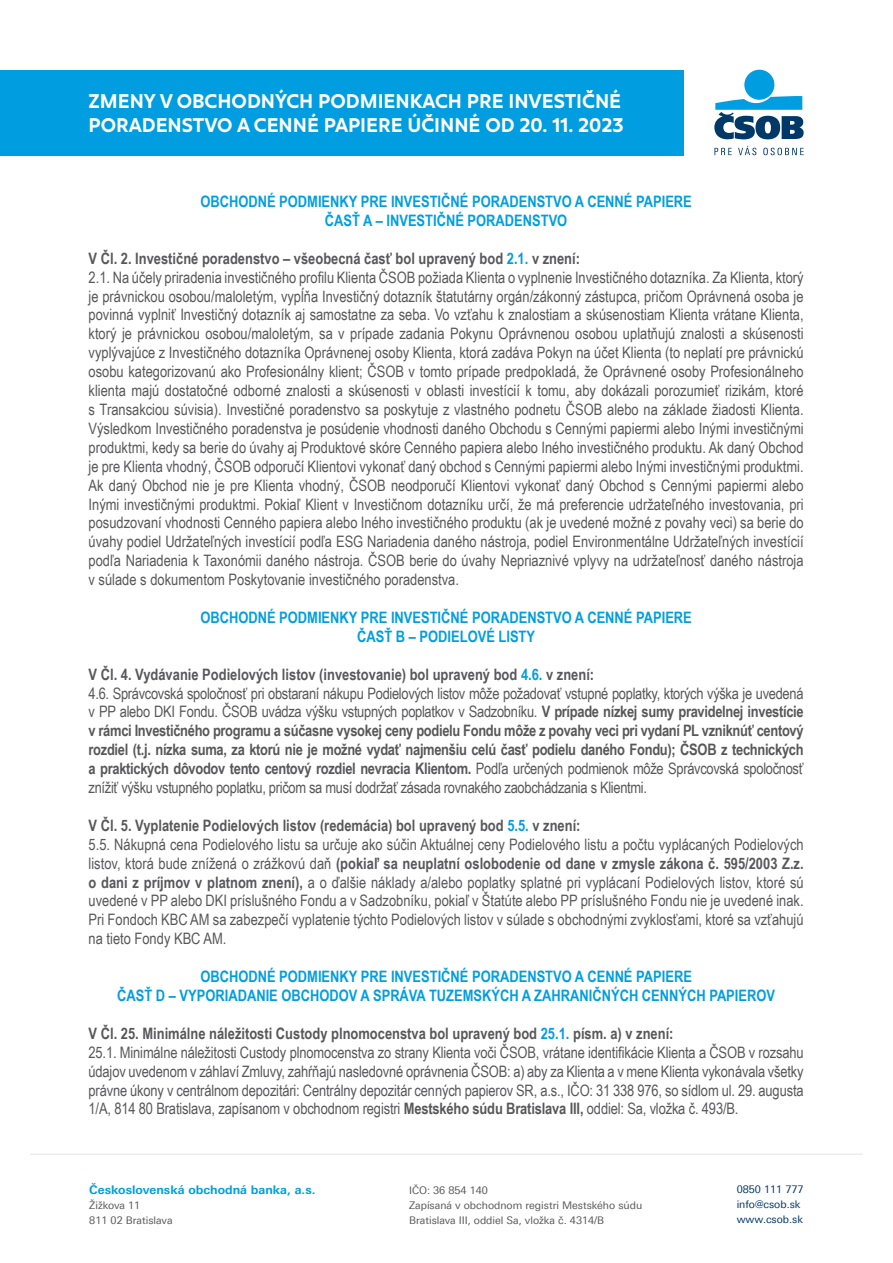
<style>
.page{position:relative;width:893px;height:1263px;background:#fff}
.page>*{position:absolute;margin:0;border:0;box-sizing:border-box;transform-origin:0 0}
.t1{font:700 19.5px/23.4px "Juli Sans";color:#fff}
.t2{font:15.75px/18.9px "Arial Narrow";color:#58585a}
.t3{font:700 15.75px/18.9px "Arial Narrow";letter-spacing:-.02em;color:#58585a}
.t4{font:700 15.75px/18.9px "Arial Narrow";color:#009ee0;text-align:center}
.t5{font:700 12px "Linotype Univers 630";color:#009ee0}
.t6{font:10.5px/15px "Linotype Univers 430";color:#58585a}
.t7{font:10.5px/15px "Linotype Univers 430";color:#003867}
.s1{font-weight:700}
.s2{font-weight:700;color:#009ee0}
.s3{color:#009ee0}
.s4{font-weight:400}
</style>
<div class="page">
<hr style="left:30px;top:1154px;width:833px;height:1px;background:#e3e4e4">
<div style="left:744px;top:70px;width:30px;height:30px;background:#009ee0;border-radius:50%"></div>
<svg style="left:714px;top:96px;width:90px;height:43px"></svg>
<svg style="left:714px;top:146px;width:90px;height:9px"></svg>
<div style="left:0;top:70px;width:684px;height:85px;background:#009ee0"></div>
<p class="t1" style="left:89px;top:87px;width:537px">ZMENY V OBCHODNÝCH PODMIENKACH PRE INVESTIČNÉ<br>PORADENSTVO A CENNÉ PAPIERE ÚČINNÉ OD 20. 11. 2023</p>
<p class="t4" style="left:200px;top:191px;width:493px">OBCHODNÉ PODMIENKY PRE INVESTIČNÉ PORADENSTVO A CENNÉ PAPIERE<br>ČASŤ A – INVESTIČNÉ PORADENSTVO</p>
<p class="t2" style="left:89px;top:248px;width:717px"><span class="s1">V Čl. 2. Investičné poradenstvo – všeobecná časť bol upravený bod</span> <span class="s2">2.1.</span> <span class="s1">v znení:<br></span>2.1. Na účely priradenia investičného profilu Klienta ČSOB požiada Klienta o vyplnenie Investičného dotazníka. Za Klienta, ktorý je právnickou osobou/maloletým, vypĺňa Investičný dotazník štatutárny orgán/zákonný zástupca, pričom Oprávnená osoba je povinná vyplniť Investičný dotazník aj samostatne za seba. Vo vzťahu k znalostiam a skúsenostiam Klienta vrátane Klienta, ktorý je právnickou osobou/maloletým, sa v prípade zadania Pokynu Oprávnenou osobou uplatňujú znalosti a skúsenosti vyplývajúce z Investičného dotazníka Oprávnenej osoby Klienta, ktorá zadáva Pokyn na účet Klienta (to neplatí pre právnickú osobu kategorizovanú ako Profesionálny klient; ČSOB v tomto prípade predpokladá, že Oprávnené osoby Profesionálneho klienta majú dostatočné odborné znalosti a skúsenosti v oblasti investícií k tomu, aby dokázali porozumieť rizikám, ktoré s Transakciou súvisia). Investičné poradenstvo sa poskytuje z vlastného podnetu ČSOB alebo na základe žiadosti Klienta.<br>Výsledkom Investičného poradenstva je posúdenie vhodnosti daného Obchodu s Cennými papiermi alebo Inými investičnými produktmi, kedy sa berie do úvahy aj Produktové skóre Cenného papiera alebo Iného investičného produktu. Ak daný Obchod je pre Klienta vhodný, ČSOB odporučí Klientovi vykonať daný obchod s Cennými papiermi alebo Inými investičnými produktmi.<br>Ak daný Obchod nie je pre Klienta vhodný, ČSOB neodporučí Klientovi vykonať daný Obchod s Cennými papiermi alebo Inými investičnými produktmi. Pokiaľ Klient v Investičnom dotazníku určí, že má preferencie udržateľného investovania, pri posudzovaní vhodnosti Cenného papiera alebo Iného investičného produktu (ak je uvedené možné z povahy veci) sa berie do úvahy podiel Udržateľných investícií podľa ESG Nariadenia daného nástroja, podiel Environmentálne Udržateľných investícií podľa Nariadenia k Taxonómii daného nástroja. ČSOB berie do úvahy Nepriaznivé vplyvy na udržateľnosť daného nástroja v súlade s dokumentom Poskytovanie investičného poradenstva.</p>
<p class="t4" style="left:200px;top:607px;width:493px">OBCHODNÉ PODMIENKY PRE INVESTIČNÉ PORADENSTVO A CENNÉ PAPIERE<br>ČASŤ B – PODIELOVÉ LISTY</p>
<p class="t3" style="left:89px;top:664px;width:717px">V Čl. 4. Vydávanie Podielových listov (investovanie) bol upravený bod <span class="s3">4.6.</span> v znení:<br><span class="s4">4.6. Správcovská spoločnosť pri obstaraní nákupu Podielových listov môže požadovať vstupné poplatky, ktorých výška je uvedená v PP alebo DKI Fondu. ČSOB uvádza výšku vstupných poplatkov v Sadzobníku.</span> V prípade nízkej sumy pravidelnej investície v rámci Investičného programu a súčasne vysokej ceny podielu Fondu môže z povahy veci pri vydaní PL vzniknúť centový rozdiel (t.j. nízka suma, za ktorú nie je možné vydať najmenšiu celú časť podielu daného Fondu); ČSOB z technických a praktických dôvodov tento centový rozdiel nevracia Klientom. <span class="s4">Podľa určených podmienok môže Správcovská spoločnosť znížiť výšku vstupného poplatku, pričom sa musí dodržať zásada rovnakého zaobchádzania s Klientmi.</span></p>
<p class="t2" style="left:89px;top:815px;width:717px"><span class="s1">V Čl. 5. Vyplatenie Podielových listov (redemácia) bol upravený bod</span> <span class="s2">5.5.</span> <span class="s1">v znení:<br></span>5.5. Nákupná cena Podielového listu sa určuje ako súčin Aktuálnej ceny Podielového listu a počtu vyplácaných Podielových listov, ktorá bude znížená o zrážkovú daň <span class="s1">(pokiaľ sa neuplatní oslobodenie od dane v zmysle zákona č. 595/2003 Z.z. o dani z príjmov v platnom znení),</span> a o ďalšie náklady a/alebo poplatky splatné pri vyplácaní Podielových listov, ktoré sú uvedené v PP alebo DKI príslušného Fondu a v Sadzobníku, pokiaľ v Štatúte alebo PP príslušného Fondu nie je uvedené inak.<br>Pri Fondoch KBC AM sa zabezpečí vyplatenie týchto Podielových listov v súlade s obchodnými zvyklosťami, ktoré sa vzťahujú na tieto Fondy KBC AM.</p>
<p class="t4" style="left:117px;top:966px;width:659px">OBCHODNÉ PODMIENKY PRE INVESTIČNÉ PORADENSTVO A CENNÉ PAPIERE<br>ČASŤ D – VYPORIADANIE OBCHODOV A SPRÁVA TUZEMSKÝCH A ZAHRANIČNÝCH CENNÝCH PAPIEROV</p>
<p class="t2" style="left:89px;top:1023px;width:717px"><span class="s1">V Čl. 25. Minimálne náležitosti Custody plnomocenstva bol upravený bod</span> <span class="s2">25.1.</span> <span class="s1">písm. a) v znení:<br></span>25.1. Minimálne náležitosti Custody plnomocenstva zo strany Klienta voči ČSOB, vrátane identifikácie Klienta a ČSOB v rozsahu údajov uvedenom v záhlaví Zmluvy, zahŕňajú nasledovné oprávnenia ČSOB: a) aby za Klienta a v mene Klienta vykonávala všetky právne úkony v centrálnom depozitári: Centrálny depozitár cenných papierov SR, a.s., IČO: 31 338 976, so sídlom ul. 29. augusta 1/A, 814 80 Bratislava, zapísanom v obchodnom registri <span class="s1">Mestského súdu Bratislava III,</span> oddiel: Sa, vložka č. 493/B.</p>
<p class="t5" style="left:89px;top:1182px;width:228px">Československá obchodná banka, a.s.</p>
<p class="t6" style="left:89px;top:1197px;width:85px">Žižkova 11<br>811 02 Bratislava</p>
<p class="t6" style="left:409px;top:1182px;width:235px">IČO: 36 854 140<br>Zapísaná v obchodnom registri Mestského súdu<br>Bratislava III, oddiel Sa, vložka č. 4314/B</p>
<p class="t7" style="left:737px;top:1182px;width:68px">0850 111 777 info@csob.sk www.csob.sk</p>
</div>
